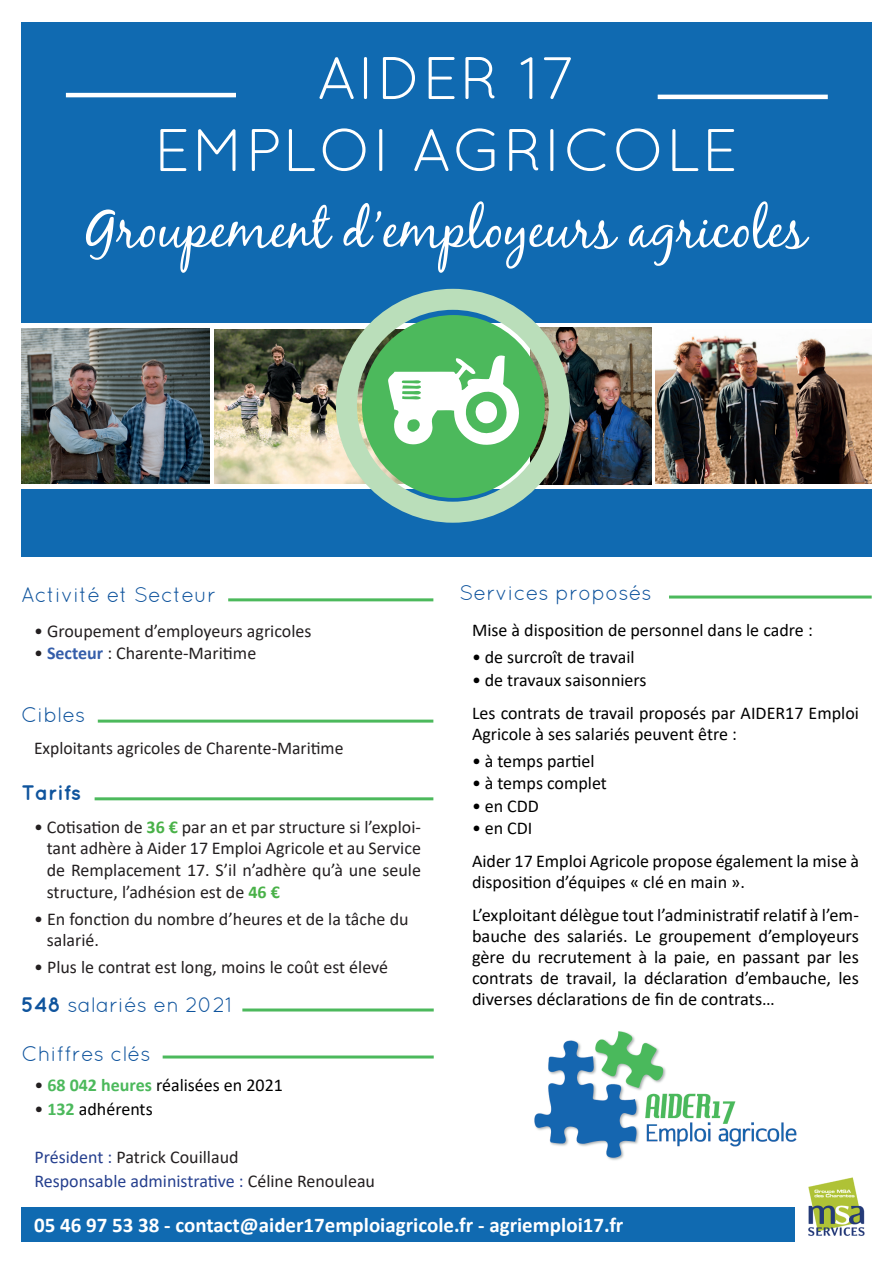
<style>
.page{position:relative;width:893px;height:1263px;background:#fff}
.page>*{position:absolute;margin:0;border:0;box-sizing:border-box;transform-origin:0 0}
.t1{font:127.5px "Farm";color:#fff}
.t2{font:60px/72px "Quicksand";color:#fff;text-align:center;scale:1.06 1}
.t3{font:54px "Black Jack";color:#fff}
.t4{font:21px "Quicksand";color:#0f549d}
.t5{font:700 21px "Calibri";color:#fff}
.t6{font:700 21px "Quicksand";color:#0f549d}
.t7{font:18px/33px "Calibri";color:#000}
.t8{font:18px/21.6px "Calibri";color:#231f20;text-align:justify}
.t9{font:18px/24px "Calibri";color:#253f8e}
.s1{font-weight:700;color:#355eaa}
.s2{font-weight:700;color:#49b148}
.s3{font-weight:700}
.s4{color:#231f20}
.s5{font-weight:700;color:#4cb95c}
</style>
<div class="page">
<div style="left:21px;top:489px;width:851px;height:68px;background:#106ab1"></div>
<img style="left:530px;top:327px;width:122px;height:158px">
<div style="left:21px;top:22px;width:851px;height:301px;background:#106ab1"></div>
<hr style="left:66px;top:93px;width:170px;height:4px;background:#fff">
<hr style="left:658px;top:95px;width:170px;height:4px;background:#fff">
<img style="left:21px;top:328px;width:188px;height:155px">
<img style="left:214px;top:330px;width:189px;height:153px">
<img style="left:656px;top:335px;width:216px;height:149px">
<div style="left:362px;top:315px;width:183px;height:183px;background:#4cb95c;border-radius:50%"></div>
<div style="left:21px;top:1207px;width:774px;height:35px;background:#106ab1"></div>
<hr style="left:669px;top:595px;width:203px;height:3px;background:#4cb95c">
<hr style="left:228px;top:598px;width:205px;height:3px;background:#4cb95c">
<hr style="left:98px;top:720px;width:335px;height:3px;background:#4cb95c">
<hr style="left:95px;top:797px;width:338px;height:3px;background:#4cb95c">
<hr style="left:242px;top:1008px;width:192px;height:3px;background:#4cb95c">
<img style="left:534px;top:1031px;width:263px;height:130px">
<img style="left:808px;top:1177px;width:57px;height:59px">
<hr style="left:163px;top:1055px;width:271px;height:3px;background:#4cb95c">
<div style="left:336px;top:289px;width:234px;height:234px;border:21px solid #badeba;border-radius:50%"></div>
<h2 class="t2" style="left:154px;top:41px;width:554px">AIDER 17<br>EMPLOI AGRICOLE</h2>
<h3 class="t3" style="left:86px;top:196px;width:722px">Groupement d’employeurs agricoles</h3>
<h1 class="t1" style="left:384px;top:326px;width:139px">t</h1>
<p class="t4" style="left:21px;top:582px;width:197px">Activité et Secteur</p>
<p class="t4" style="left:460px;top:580px;width:194px">Services proposés</p>
<p class="t8" style="left:34px;top:620px;width:279px">• Groupement d’employeurs agricoles</p>
<p class="t8" style="left:34px;top:641px;width:224px">• <span class="s1">Secteur</span> : Charente-Maritime</p>
<p class="t4" style="left:21px;top:702px;width:66px">Cibles</p>
<p class="t8" style="left:34px;top:737px;width:311px">Exploitants agricoles de Charente-Maritime</p>
<p class="t6" style="left:22px;top:780px;width:61px">Tarifs</p>
<p class="t8" style="left:47px;top:815px;width:376px;text-indent:-13px">• Cotisation de <span class="s2">36 €</span> par an et par structure si l’exploi&shy;tant adhère à Aider 17 Emploi Agricole et au Service de Remplacement 17. S’il n’adhère qu’à une seule structure, l’adhésion est de <span class="s2">46 €</span></p>
<p class="t8" style="left:47px;top:907px;width:363px;text-indent:-13px">• En fonction du nombre d’heures et de la tâche du salarié.</p>
<p class="t8" style="left:34px;top:956px;width:356px">• Plus le contrat est long, moins le coût est élevé</p>
<p class="t4" style="left:21px;top:992px;width:212px"><span class="s3">548</span> salariés en 2021</p>
<p class="t4" style="left:22px;top:1041px;width:131px">Chiffres clés</p>
<p class="t7" style="left:34px;top:1068px;width:250px"><span class="s4">•</span> <span class="s5">68 042 heures</span> réalisées en 2021</p>
<p class="t7" style="left:34px;top:1092px;width:120px"><span class="s4">•</span> <span class="s5">132</span> adhérents</p>
<p class="t9" style="left:34px;top:1145px;width:342px">Président : <span class="s4">Patrick Couillaud<br></span>Responsable administrative : <span class="s4">Céline Renouleau</span></p>
<p class="t7" style="left:472px;top:613px;width:342px">Mise à disposition de personnel dans le cadre :</p>
<p class="t7" style="left:472px;top:640px;width:164px">• de surcroît de travail</p>
<p class="t7" style="left:472px;top:663px;width:388px">• de travaux saisonniers<br>Les contrats de travail proposés par AIDER17 Emploi</p>
<p class="t7" style="left:472px;top:717px;width:267px">Agricole à ses salariés peuvent être :</p>
<p class="t7" style="left:472px;top:744px;width:124px">• à temps partiel</p>
<p class="t7" style="left:472px;top:766px;width:136px">• à temps complet</p>
<p class="t7" style="left:472px;top:789px;width:68px">• en CDD</p>
<p class="t7" style="left:472px;top:811px;width:388px">• en CDI<br>Aider 17 Emploi Agricole propose également la mise à</p>
<p class="t7" style="left:472px;top:865px;width:388px">disposition d’équipes « clé en main ».<br>L’exploitant délègue tout l’administratif relatif à l’em-</p>
<p class="t7" style="left:472px;top:925px;width:388px;line-height:21px;text-align:justify">bauche des salariés. Le groupement d’employeurs gère du recrutement à la paie, en passant par les contrats de travail, la déclaration d’embauche, les diverses déclarations de fin de contrats…</p>
<p class="t5" style="left:34px;top:1210px;width:591px">05 46 97 53 38 - contact@aider17emploiagricole.fr - agriemploi17.fr</p>
</div>
